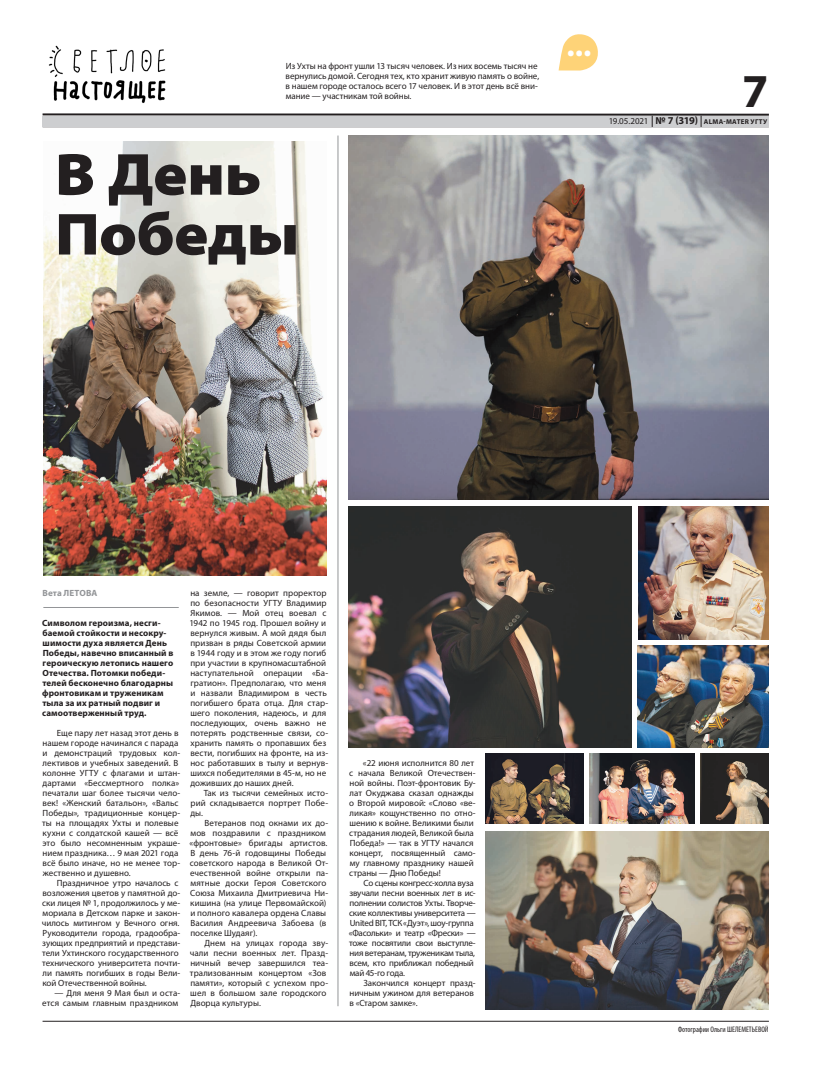
<style>
.page{position:relative;width:820px;height:1078px;background:#fff}
.page>*{position:absolute;margin:0;border:0;box-sizing:border-box;transform-origin:0 0}
.t1{font:900 semi-expanded 59.8px/59.8px "Myriad Pro";letter-spacing:-.005em;color:#231f20}
.t2{font:700 47.4px "Myriad Pro";color:#231f20}
.t3{font:700 31.8px "Myriad Pro";color:#fff}
.t4{font:9px/10px "Myriad Pro";color:#231f20}
.t5{font:9px/10px "Myriad Pro";letter-spacing:-.025em;color:#231f20}
.t6{font:700 9px/10px "Myriad Pro";letter-spacing:.01em;color:#231f20}
.t7{font:700 9px "Myriad Pro";letter-spacing:.005em;color:#939598}
.t8{font:condensed 8px "Myriad Pro";color:#231f20}
.t9{font:700 7px "Myriad Pro";letter-spacing:.04em;color:#231f20}
.s1{font-weight:400;font-size:9px}
.s2{font-size:10.5px}
</style>
<div class="page">
<hr style="left:43px;top:113px;width:725px;height:3px;background:#231f20">
<div style="left:43px;top:116px;width:725px;height:11px;background:#cdced0"></div>
<hr style="left:43px;top:1020px;width:725px;height:1px;background:#231f20">
<img style="left:49px;top:45px;width:117px;height:58px">
<svg style="left:558px;top:34px;width:40px;height:36px"></svg>
<img style="left:43px;top:141px;width:283px;height:434px">
<hr style="left:337px;top:135px;width:1px;height:870px;background:#939598">
<img style="left:349px;top:135px;width:419px;height:364px">
<img style="left:485px;top:831px;width:282px;height:178px">
<img style="left:349px;top:506px;width:282px;height:240px">
<img style="left:638px;top:506px;width:130px;height:133px">
<img style="left:637px;top:645px;width:131px;height:101px">
<img style="left:485px;top:753px;width:98px;height:70px">
<img style="left:589px;top:753px;width:104px;height:70px">
<img style="left:700px;top:753px;width:68px;height:70px">
<hr style="left:43px;top:607px;width:136px;height:1px;background:#939598">
<p class="t4" style="left:285px;top:61px;width:255px">Из Ухты на фронт ушли 13 тысяч человек. Из них восемь тысяч не вернулись домой. Сегодня тех, кто хранит живую память о войне, в нашем городе осталось всего 17 человек. И в этот день всё вни&shy;мание — участникам той войны.</p>
<h1 class="t1" style="left:55px;top:145px;width:245px">В День<br>Победы</h1>
<h3 class="t3" style="left:566px;top:24px;width:26px">...</h3>
<h2 class="t2" style="left:741px;top:60px;width:28px">7</h2>
<p class="t9" style="left:608px;top:117px;width:160px"><span class="s1">19.05.2021</span> <span class="s2">№ 7 (319)</span> ALMA-MATER УГТУ</p>
<p class="t7" style="left:43px;top:587px;width:56px">Вета ЛЕТОВА</p>
<p class="t6" style="left:42px;top:617px;width:133px">Символом героизма, несги&shy;баемой стойкости и несокру&shy;шимости духа является День<br>Победы, навечно вписанный в героическую летопись нашего<br>Отечества. Потомки победи&shy;телей бесконечно благодарны фронтовикам и труженикам тыла за их ратный подвиг и самоотверженный труд.</p>
<p class="t4" style="left:42px;top:727px;width:140px;text-indent:15px">Еще пару лет назад этот день в нашем городе начинался с парада и демонстраций трудовых кол&shy;лективов и учебных заведений. В колонне УГТУ с флагами и штан&shy;дартами «Бессмертного полка» печатали шаг более тысячи чело&shy;век! «Женский батальон», «Вальс<br>Победы», традиционные концер&shy;ты на площадях Ухты и полевые кухни с солдатской кашей — всё это было несомненным украше&shy;нием праздника… 9 мая 2021 года всё было иначе, но не менее тор&shy;жественно и душевно.</p>
<p class="t4" style="left:42px;top:877px;width:140px;text-indent:15px">Праздничное утро началось с возложения цветов у памятной до&shy;ски лицея № 1, продолжилось у ме&shy;мориала в Детском парке и закон&shy;чилось митингом у Вечного огня.<br>Руководители города, градообра&shy;зующих предприятий и представи&shy;тели Ухтинского государственного технического университета почти&shy;ли память погибших в годы Вели&shy;кой Отечественной войны.</p>
<p class="t4" style="left:42px;top:987px;width:139px;text-align:right">— Для меня 9 Мая был и оста&shy;ется самым главным праздником</p>
<p class="t4" style="left:189px;top:587px;width:140px">на земле, — говорит проректор по безопасности УГТУ Владимир<br>Якимов. — Мой отец воевал с<br>1942 по 1945 год. Прошел войну и вернулся живым. А мой дядя был призван в ряды Советской армии в 1944 году и в этом же году погиб при участии в крупномасштабной наступательной операции «Ба&shy;гратион». Предполагаю, что меня и назвали Владимиром в честь погибшего брата отца. Для стар&shy;шего поколения, надеюсь, и для последующих, очень важно не потерять родственные связи, со&shy;хранить память о пропавших без вести, погибших на фронте, на из&shy;нос работавших в тылу и вернув&shy;шихся победителями в 45-м, но не доживших до наших дней.</p>
<p class="t4" style="left:190px;top:787px;width:139px;text-align:justify;text-indent:13px">Так из тысячи семейных исто&shy;рий складывается портрет Побе&shy;ды.</p>
<p class="t4" style="left:189px;top:817px;width:140px;text-indent:15px">Ветеранов под окнами их до&shy;мов поздравили с праздником «фронтовые» бригады артистов.<br>В день 76-й годовщины Победы советского народа в Великой От&shy;ечественной войне открыли па&shy;мятные доски Героя Советского<br>Союза Михаила Дмитриевича Ни&shy;кишина (на улице Первомайской) и полного кавалера ордена Славы<br>Василия Андреевича Забоева (в поселке Шудаяг).</p>
<p class="t4" style="left:190px;top:937px;width:140px;text-indent:15px">Днем на улицах города зву&shy;чали песни военных лет. Празд&shy;ничный вечер завершился теа&shy;трализованным концертом «Зов памяти», который с успехом про&shy;шел в большом зале городского<br>Дворца культуры.</p>
<p class="t4" style="left:349px;top:757px;width:128px;text-indent:14px">«22 июня исполнится 80 лет с начала Великой Отечествен&shy;ной войны. Поэт-фронтовик Бу&shy;лат Окуджава сказал однажды о Второй мировой: «Слово «ве&shy;ликая» кощунственно по отно&shy;шению к войне. Великими были страдания людей, Великой была<br>Победа!» — так в УГТУ начался концерт, посвященный само&shy;му главному празднику нашей страны — Дню Победы!</p>
<p class="t5" style="left:348px;top:877px;width:129px;text-indent:15px">Со сцены конгресс-холла вуза звучали песни военных лет в ис&shy;полнении солистов Ухты. Творче&shy;ские коллективы университета —<br>United BIT, ТСК «Дуэт», шоу-группа «Фасольки» и театр «Фрески» — тоже посвятили свои выступле&shy;ния ветеранам, труженикам тыла, всем, кто приближал победный май 45-го года.</p>
<p class="t4" style="left:349px;top:977px;width:128px;text-indent:14px">Закончился концерт празд&shy;ничным ужином для ветеранов в «Старом замке».</p>
<p class="t8" style="left:677px;top:1024px;width:92px">Фотографии Ольги ШЕЛЕМЕТЬЕВОЙ</p>
</div>
